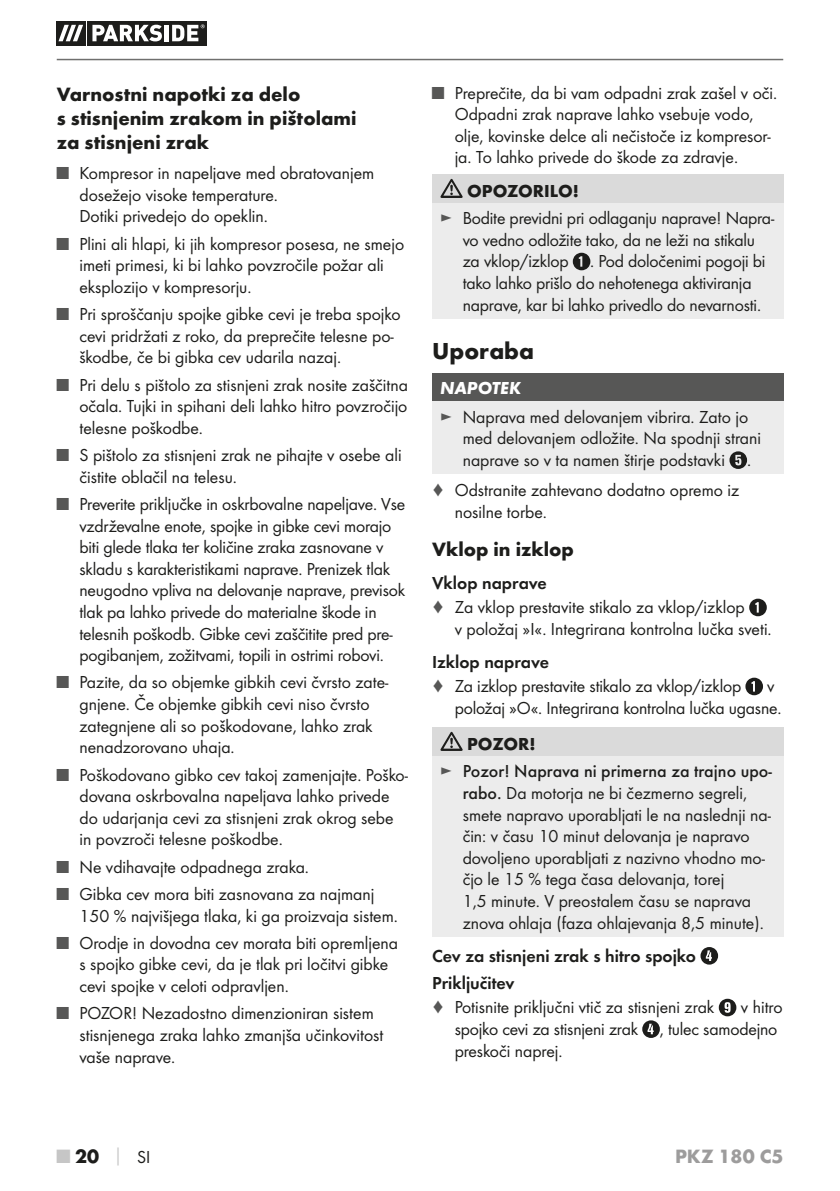
<style>
.page{position:relative;width:840px;height:1191px;background:#fff}
.page>*{position:absolute;margin:0;border:0;box-sizing:border-box;transform-origin:0 0}
.t1{font:700 24px "Futura";color:#1d1d1b}
.t2{font:700 20px/24px "Futura";color:#1d1d1b}
.t3{font:700 20px "Futura";color:#9d9c9c}
.t4{font:18px/21.6px "Futura Boo";color:#1d1d1b}
.t5{font:18px/27.2px "Futura Dem";color:#1d1d1b}
.t6{font:500 18px/27.8px "Futura";color:#1d1d1b}
.t7{font:700 18px "Futura";color:#1d1d1b}
.t8{font:italic 700 18px "Futura";color:#fff}
.s1{color:#575756}
.s2{font-weight:700}
.s3{font-family:"Futura Boo";font-weight:400;color:#575756}
.s4{font-family:"Futura";font-weight:500}
.s5{color:#c6c6c6}
.s6{font-size:18px;color:#c6c6c6}
.s7{font-family:"Futura Boo";font-weight:400;font-size:18px}
</style>
<div class="page">
<hr style="left:57px;top:59px;width:725px;height:1px;background:#6f6f6e">
<svg style="left:85px;top:21px;width:122px;height:24px"></svg>
<div style="left:56px;top:21px;width:29px;height:24px;background:#1d1d1b"></div>
<div style="left:87px;top:21px;width:119px;height:24px;background:#1d1d1b"></div>
<svg style="left:58px;top:25px;width:25px;height:16px"></svg>
<svg style="left:92px;top:25px;width:70px;height:16px"></svg>
<hr style="left:164px;top:25px;width:4px;height:16px;background:#fff">
<svg style="left:172px;top:24px;width:32px;height:17px"></svg>
<div style="left:432px;top:174px;width:350px;height:29px;background:#dadada"></div>
<div style="left:432px;top:203px;width:350px;height:115px;background:#ececec"></div>
<svg style="left:440px;top:179px;width:22px;height:19px"></svg>
<svg style="left:572px;top:253px;width:18px;height:17px"></svg>
<div style="left:432px;top:373px;width:350px;height:28px;background:#575756"></div>
<div style="left:432px;top:401px;width:350px;height:73px;background:#ececec"></div>
<svg style="left:729px;top:451px;width:17px;height:18px"></svg>
<svg style="left:749px;top:598px;width:17px;height:18px"></svg>
<svg style="left:745px;top:677px;width:17px;height:18px"></svg>
<div style="left:432px;top:727px;width:350px;height:29px;background:#dadada"></div>
<div style="left:432px;top:756px;width:350px;height:180px;background:#ececec"></div>
<svg style="left:440px;top:732px;width:22px;height:19px"></svg>
<svg style="left:700px;top:947px;width:17px;height:17px"></svg>
<svg style="left:718px;top:998px;width:18px;height:18px"></svg>
<svg style="left:642px;top:1020px;width:17px;height:18px"></svg>
<p class="t2" style="left:57px;top:84px;width:301px">Varnostni napotki za delo<br>s stisnjenim zrakom in pištolami za stisnjeni zrak</p>
<p class="t4" style="left:79px;top:164px;width:296px;text-indent:-23px"><span class="s1">■</span> Kompresor in napeljave med obratovanjem dosežejo visoke temperature.<br>Dotiki privedejo do opeklin.</p>
<p class="t4" style="left:79px;top:234px;width:326px;text-indent:-23px"><span class="s1">■</span> Plini ali hlapi, ki jih kompresor posesa, ne smejo imeti primesi, ki bi lahko povzročile požar ali eksplozijo v kompresorju.</p>
<p class="t4" style="left:79px;top:305px;width:322px;text-indent:-23px"><span class="s1">■</span> Pri sproščanju spojke gibke cevi je treba spojko cevi pridržati z roko, da preprečite telesne po&shy;škodbe, če bi gibka cev udarila nazaj.</p>
<p class="t4" style="left:79px;top:375px;width:330px;text-align:justify;text-indent:-23px"><span class="s1">■</span> Pri delu s pištolo za stisnjeni zrak nosite zaščitna očala. Tujki in spihani deli lahko hitro povzročijo telesne poškodbe.</p>
<p class="t4" style="left:79px;top:446px;width:323px;text-indent:-23px"><span class="s1">■</span> S pištolo za stisnjeni zrak ne pihajte v osebe ali čistite oblačil na telesu.</p>
<p class="t4" style="left:79px;top:494px;width:327px;text-indent:-23px"><span class="s1">■</span> Preverite priključke in oskrbovalne napeljave. Vse vzdrževalne enote, spojke in gibke cevi morajo biti glede tlaka ter količine zraka zasnovane v skladu s karakteristikami naprave. Prenizek tlak neugodno vpliva na delovanje naprave, previsok tlak pa lahko privede do materialne škode in telesnih poškodb. Gibke cevi zaščitite pred pre&shy;pogibanjem, zožitvami, topili in ostrimi robovi.</p>
<p class="t4" style="left:79px;top:673px;width:310px;text-indent:-23px"><span class="s1">■</span> Pazite, da so objemke gibkih cevi čvrsto zate&shy;gnjene. Če objemke gibkih cevi niso čvrsto zategnjene ali so poškodovane, lahko zrak nenadzorovano uhaja.</p>
<p class="t4" style="left:79px;top:765px;width:330px;text-indent:-23px"><span class="s1">■</span> Poškodovano gibko cev takoj zamenjajte. Poško&shy;dovana oskrbovalna napeljava lahko privede do udarjanja cevi za stisnjeni zrak okrog sebe in povzroči telesne poškodbe.</p>
<p class="t4" style="left:57px;top:857px;width:254px"><span class="s1">■</span> Ne vdihavajte odpadnega zraka.</p>
<p class="t4" style="left:79px;top:884px;width:320px;text-indent:-23px"><span class="s1">■</span> Gibka cev mora biti zasnovana za najmanj<br>150 % najvišjega tlaka, ki ga proizvaja sistem.</p>
<p class="t4" style="left:79px;top:933px;width:320px;text-indent:-23px"><span class="s1">■</span> Orodje in dovodna cev morata biti opremljena s spojko gibke cevi, da je tlak pri ločitvi gibke cevi spojke v celoti odpravljen.</p>
<p class="t4" style="left:79px;top:1004px;width:305px;text-indent:-23px"><span class="s1">■</span> POZOR! Nezadostno dimenzioniran sistem stisnjenega zraka lahko zmanjša učinkovitost vaše naprave.</p>
<p class="t4" style="left:454px;top:83px;width:324px;text-indent:-23px"><span class="s1">■</span> Preprečite, da bi vam odpadni zrak zašel v oči.<br>Odpadni zrak naprave lahko vsebuje vodo, olje, kovinske delce ali nečistoče iz kompresor&shy;ja. To lahko privede do škode za zdravje.</p>
<p class="t7" style="left:467px;top:183px;width:113px">OPOZORILO!</p>
<p class="t4" style="left:462px;top:209px;width:313px;text-indent:-23px"><span class="s1">►</span> Bodite previdni pri odlaganju naprave! Napra&shy;vo vedno odložite tako, da ne leži na stikalu za vklop/izklop . Pod določenimi pogoji bi tako lahko prišlo do nehotenega aktiviranja naprave, kar bi lahko privedlo do nevarnosti.</p>
<h1 class="t1" style="left:432px;top:341px;width:103px">Uporaba</h1>
<p class="t8" style="left:440px;top:382px;width:83px">NAPOTEK</p>
<p class="t4" style="left:462px;top:407px;width:300px;text-indent:-23px"><span class="s1">►</span> Naprava med delovanjem vibrira. Zato jo med delovanjem odložite. Na spodnji strani naprave so v ta namen štirje podstavki .</p>
<p class="t4" style="left:454px;top:481px;width:286px;text-indent:-23px"><span class="s1">♦</span> Odstranite zahtevano dodatno opremo iz nosilne torbe.</p>
<p class="t2" style="left:432px;top:539px;width:143px">Vklop in izklop</p>
<p class="t5" style="left:432px;top:570px;width:116px">Vklop naprave</p>
<p class="t4" style="left:454px;top:598px;width:318px;text-indent:-23px"><span class="s1">♦</span> Za vklop prestavite stikalo za vklop/izklop<br>v položaj »I«. Integrirana kontrolna lučka sveti.</p>
<p class="t5" style="left:432px;top:649px;width:119px">Izklop naprave</p>
<p class="t4" style="left:432px;top:677px;width:310px"><span class="s1">♦</span> Za izklop prestavite stikalo za vklop/izklop</p>
<p class="t4" style="left:454px;top:677px;width:328px;text-indent:312px">v položaj »O«. Integrirana kontrolna lučka ugasne.</p>
<p class="t6" style="left:440px;top:731px;width:333px;text-indent:27px"><span class="s2">POZOR!<br></span><span class="s3">►</span> Pozor! Naprava ni primerna za trajno upo-</p>
<p class="t4" style="left:462px;top:783px;width:310px"><span class="s4">rabo.</span> Da motorja ne bi čezmerno segreli, smete napravo uporabljati le na naslednji na&shy;čin: v času 10 minut delovanja je napravo dovoljeno uporabljati z nazivno vhodno mo&shy;čjo le 15 % tega časa delovanja, torej<br>1,5 minute. V preostalem času se naprava znova ohlaja (faza ohlajevanja 8,5 minute).</p>
<p class="t5" style="left:432px;top:943px;width:265px">Cev za stisnjeni zrak s hitro spojko<br>Priključitev</p>
<p class="t4" style="left:432px;top:998px;width:283px"><span class="s1">♦</span> Potisnite priključni vtič za stisnjeni zrak</p>
<p class="t4" style="left:454px;top:998px;width:329px;text-indent:286px">v hitro spojko cevi za stisnjeni zrak , tulec samodejno preskoči naprej.</p>
<p class="t2" style="left:57px;top:1145px;width:95px"><span class="s5">■</span> 20 <span class="s6">│</span> <span class="s7">SI</span></p>
<p class="t3" style="left:674px;top:1148px;width:110px">PKZ 180 C5</p>
</div>
